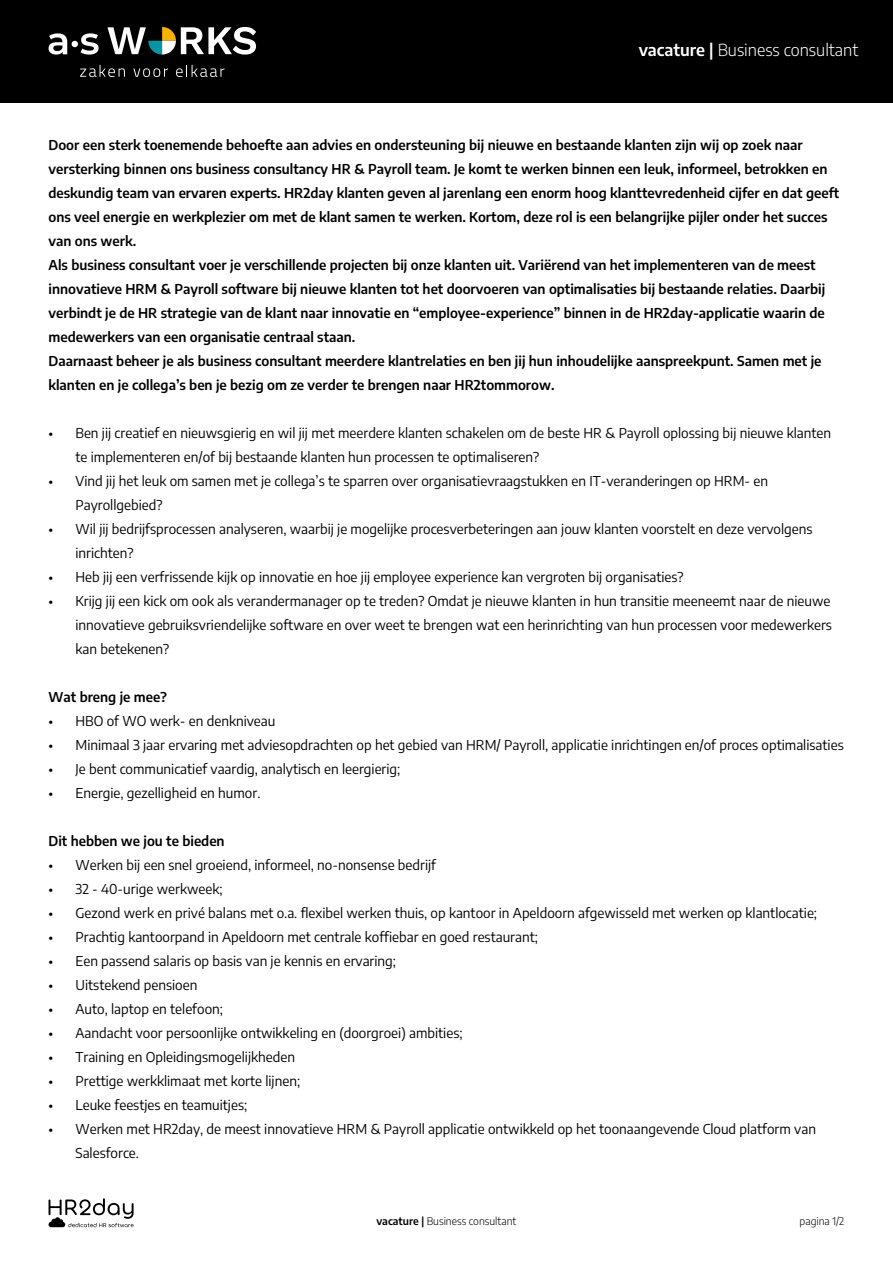
<style>
.page{position:relative;width:893px;height:1263px;background:#fff}
.page>*{position:absolute;margin:0;border:0;box-sizing:border-box;transform-origin:0 0}
.t1{font:300 16.5px "Encode Sans";color:#fff}
.t2{font:13.5px/24px "Encode Sans";color:#000}
.t3{font:600 13.5px/24px "Encode Sans";color:#000}
.t4{font:300 10.5px "Encode Sans";color:#000}
.s1{font-weight:600}
</style>
<div class="page">
<div style="left:0;top:0;width:893px;height:103px;background:#000"></div>
<svg style="left:80px;top:65px;width:45px;height:12px"></svg>
<svg style="left:133px;top:68px;width:35px;height:9px"></svg>
<svg style="left:176px;top:65px;width:49px;height:12px"></svg>
<svg style="left:49px;top:33px;width:50px;height:22px"></svg>
<svg style="left:107px;top:27px;width:149px;height:28px"></svg>
<svg style="left:48px;top:1198px;width:86px;height:29px"></svg>
<p class="t1" style="left:639px;top:38px;width:221px"><span class="s1">vacature |</span> Business consultant</p>
<p class="t3" style="left:49px;top:132px;width:792px">Door een sterk toenemende behoefte aan advies en ondersteuning bij nieuwe en bestaande klanten zijn wij op zoek naar versterking binnen ons business consultancy HR &amp; Payroll team. Je komt te werken binnen een leuk, informeel, betrokken en deskundig team van ervaren experts. HR2day klanten geven al jarenlang een enorm hoog klanttevredenheid cijfer en dat geeft ons veel energie en werkplezier om met de klant samen te werken. Kortom, deze rol is een belangrijke pijler onder het succes van ons werk.<br>Als business consultant voer je verschillende projecten bij onze klanten uit. Variërend van het implementeren van de meest innovatieve HRM &amp; Payroll software bij nieuwe klanten tot het doorvoeren van optimalisaties bij bestaande relaties. Daarbij verbindt je de HR strategie van de klant naar innovatie en “employee-experience” binnen in de HR2day-applicatie waarin de medewerkers van een organisatie centraal staan.<br>Daarnaast beheer je als business consultant meerdere klantrelaties en ben jij hun inhoudelijke aanspreekpunt. Samen met je klanten en je collega’s ben je bezig om ze verder te brengen naar HR2tommorow.</p>
<p class="t2" style="left:76px;top:420px;width:757px;text-indent:-27px">• Ben jij creatief en nieuwsgierig en wil jij met meerdere klanten schakelen om de beste HR &amp; Payroll oplossing bij nieuwe klanten te implementeren en/of bij bestaande klanten hun processen te optimaliseren?</p>
<p class="t2" style="left:76px;top:468px;width:694px;text-indent:-27px">• Vind jij het leuk om samen met je collega’s te sparren over organisatievraagstukken en IT-veranderingen op HRM- en<br>Payrollgebied?</p>
<p class="t2" style="left:76px;top:516px;width:738px;text-indent:-27px">• Wil jij bedrijfsprocessen analyseren, waarbij je mogelijke procesverbeteringen aan jouw klanten voorstelt en deze vervolgens inrichten?</p>
<p class="t2" style="left:49px;top:564px;width:637px">• Heb jij een verfrissende kijk op innovatie en hoe jij employee experience kan vergroten bij organisaties?</p>
<p class="t2" style="left:76px;top:588px;width:758px;text-align:justify;text-indent:-27px">• Krijg jij een kick om ook als verandermanager op te treden? Omdat je nieuwe klanten in hun transitie meeneemt naar de nieuwe innovatieve gebruiksvriendelijke software en over weet te brengen wat een herinrichting van hun processen voor medewerkers kan betekenen?</p>
<p class="t3" style="left:49px;top:684px;width:120px">Wat breng je mee?</p>
<p class="t2" style="left:49px;top:708px;width:228px">• HBO of WO werk- en denkniveau</p>
<p class="t2" style="left:49px;top:732px;width:797px">• Minimaal 3 jaar ervaring met adviesopdrachten op het gebied van HRM/ Payroll, applicatie inrichtingen en/of proces optimalisaties</p>
<p class="t2" style="left:49px;top:756px;width:353px">• Je bent communicatief vaardig, analytisch en leergierig;</p>
<p class="t2" style="left:49px;top:780px;width:213px">• Energie, gezelligheid en humor.</p>
<p class="t3" style="left:49px;top:828px;width:178px">Dit hebben we jou te bieden</p>
<p class="t2" style="left:49px;top:852px;width:389px">• Werken bij een snel groeiend, informeel, no-nonsense bedrijf</p>
<p class="t2" style="left:49px;top:876px;width:175px">• 32 - 40-urige werkweek;</p>
<p class="t2" style="left:49px;top:900px;width:770px">• Gezond werk en privé balans met o.a. flexibel werken thuis, op kantoor in Apeldoorn afgewisseld met werken op klantlocatie;</p>
<p class="t2" style="left:49px;top:924px;width:491px">• Prachtig kantoorpand in Apeldoorn met centrale koffiebar en goed restaurant;</p>
<p class="t2" style="left:49px;top:948px;width:349px">• Een passend salaris op basis van je kennis en ervaring;</p>
<p class="t2" style="left:49px;top:972px;width:150px">• Uitstekend pensioen</p>
<p class="t2" style="left:49px;top:996px;width:176px">• Auto, laptop en telefoon;</p>
<p class="t2" style="left:49px;top:1020px;width:415px">• Aandacht voor persoonlijke ontwikkeling en (doorgroei) ambities;</p>
<p class="t2" style="left:49px;top:1044px;width:248px">• Training en Opleidingsmogelijkheden</p>
<p class="t2" style="left:49px;top:1068px;width:253px">• Prettige werkklimaat met korte lijnen;</p>
<p class="t2" style="left:49px;top:1092px;width:200px">• Leuke feestjes en teamuitjes;</p>
<p class="t2" style="left:76px;top:1116px;width:742px;text-indent:-27px">• Werken met HR2day, de meest innovatieve HRM &amp; Payroll applicatie ontwikkeld op het toonaangevende Cloud platform van<br>Salesforce.</p>
<p class="t4" style="left:377px;top:1214px;width:141px"><span class="s1">vacature |</span> Business consultant</p>
<p class="t4" style="left:800px;top:1214px;width:46px">pagina 1/2</p>
</div>
